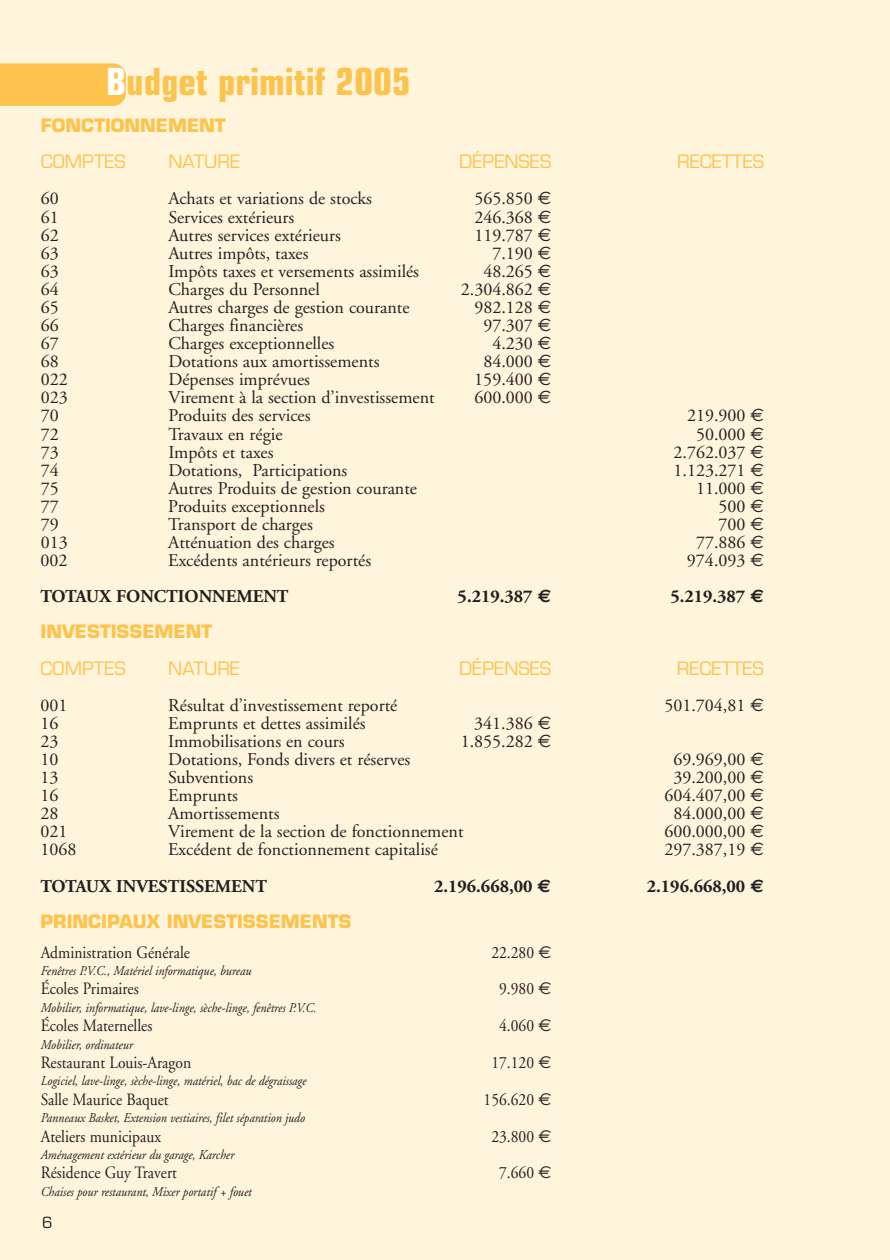
<style>
.page{position:relative;width:890px;height:1260px;background:#fff}
.page>*{position:absolute;margin:0;border:0;box-sizing:border-box;transform-origin:0 0}
.t1{font:700 condensed 37.5px "Eurostile";color:#fec34d}
.t2{font:18px "Adobe Garamond";color:#231f20}
.t3{font:700 18px "Adobe Garamond";color:#231f20}
.t4{font:18px "Eurostile";color:#fec34d}
.t5{font:700 18px "Eurostile";color:#fec34d}
.t6{font:17.25px "Adobe Garamond";color:#231f20;scale:.9 1}
.t7{font:15px "Eurostile";color:#231f20}
.t8{font:italic 13.5px "Adobe Garamond";color:#231f20;scale:.9 1}
.s1{color:#fff}
.s2{font-family:"Euro Sans"}
</style>
<div class="page">
<div style="left:0;top:0;width:889px;height:1259px;background:#fef5dc"></div>
<h1 class="t1" style="left:106px;top:68px;width:306px"><span class="s1">B</span>udget primitif 2005</h1>
<p class="t5" style="left:41px;top:119px;width:186px">FONCTIONNEMENT</p>
<p class="t4" style="left:41px;top:155px;width:87px">COMPTES</p>
<p class="t4" style="left:168px;top:155px;width:73px">NATURE</p>
<p class="t4" style="left:459px;top:155px;width:94px">DÉPENSES</p>
<p class="t4" style="left:677px;top:155px;width:88px">RECETTES</p>
<p class="t2" style="left:41px;top:191px;width:20px">60</p>
<p class="t2" style="left:168px;top:191px;width:205px">Achats et variations de stocks</p>
<p class="t2" style="left:474px;top:191px;width:78px">565.850 <span class="s2">€</span></p>
<p class="t2" style="left:41px;top:209px;width:19px">61</p>
<p class="t2" style="left:168px;top:209px;width:127px">Services extérieurs</p>
<p class="t2" style="left:474px;top:209px;width:78px">246.368 <span class="s2">€</span></p>
<p class="t2" style="left:41px;top:228px;width:20px">62</p>
<p class="t2" style="left:168px;top:228px;width:174px">Autres services extérieurs</p>
<p class="t2" style="left:474px;top:228px;width:78px">119.787 <span class="s2">€</span></p>
<p class="t2" style="left:41px;top:246px;width:20px">63</p>
<p class="t2" style="left:168px;top:246px;width:142px">Autres impôts, taxes</p>
<p class="t2" style="left:492px;top:246px;width:60px">7.190 <span class="s2">€</span></p>
<p class="t2" style="left:41px;top:264px;width:19px">63</p>
<p class="t2" style="left:168px;top:264px;width:252px">Impôts taxes et versements assimilés</p>
<p class="t2" style="left:483px;top:264px;width:69px">48.265 <span class="s2">€</span></p>
<p class="t2" style="left:41px;top:282px;width:19px">64</p>
<p class="t2" style="left:168px;top:282px;width:153px">Charges du Personnel</p>
<p class="t2" style="left:461px;top:282px;width:92px">2.304.862 <span class="s2">€</span></p>
<p class="t2" style="left:41px;top:300px;width:20px">65</p>
<p class="t2" style="left:168px;top:300px;width:242px">Autres charges de gestion courante</p>
<p class="t2" style="left:474px;top:300px;width:78px">982.128 <span class="s2">€</span></p>
<p class="t2" style="left:41px;top:318px;width:20px">66</p>
<p class="t2" style="left:168px;top:318px;width:136px">Charges financières</p>
<p class="t2" style="left:483px;top:318px;width:69px">97.307 <span class="s2">€</span></p>
<p class="t2" style="left:41px;top:336px;width:20px">67</p>
<p class="t2" style="left:168px;top:336px;width:167px">Charges exceptionnelles</p>
<p class="t2" style="left:492px;top:336px;width:60px">4.230 <span class="s2">€</span></p>
<p class="t2" style="left:41px;top:354px;width:19px">68</p>
<p class="t2" style="left:168px;top:354px;width:212px">Dotations aux amortissements</p>
<p class="t2" style="left:483px;top:354px;width:69px">84.000 <span class="s2">€</span></p>
<p class="t2" style="left:41px;top:372px;width:29px">022</p>
<p class="t2" style="left:168px;top:372px;width:143px">Dépenses imprévues</p>
<p class="t2" style="left:474px;top:372px;width:78px">159.400 <span class="s2">€</span></p>
<p class="t2" style="left:41px;top:390px;width:29px">023</p>
<p class="t2" style="left:168px;top:390px;width:268px">Virement à la section d’investissement</p>
<p class="t2" style="left:474px;top:390px;width:78px">600.000 <span class="s2">€</span></p>
<p class="t2" style="left:41px;top:408px;width:20px">70</p>
<p class="t2" style="left:168px;top:408px;width:144px">Produits des services</p>
<p class="t2" style="left:687px;top:408px;width:78px">219.900 <span class="s2">€</span></p>
<p class="t2" style="left:41px;top:426px;width:20px">72</p>
<p class="t2" style="left:168px;top:426px;width:116px">Travaux en régie</p>
<p class="t2" style="left:696px;top:426px;width:69px">50.000 <span class="s2">€</span></p>
<p class="t2" style="left:41px;top:444px;width:20px">73</p>
<p class="t2" style="left:168px;top:444px;width:107px">Impôts et taxes</p>
<p class="t2" style="left:673px;top:444px;width:92px">2.762.037 <span class="s2">€</span></p>
<p class="t2" style="left:41px;top:462px;width:20px">74</p>
<p class="t2" style="left:168px;top:462px;width:180px">Dotations, Participations</p>
<p class="t2" style="left:673px;top:462px;width:92px">1.123.271 <span class="s2">€</span></p>
<p class="t2" style="left:41px;top:481px;width:20px">75</p>
<p class="t2" style="left:168px;top:481px;width:250px">Autres Produits de gestion courante</p>
<p class="t2" style="left:696px;top:481px;width:69px">11.000 <span class="s2">€</span></p>
<p class="t2" style="left:41px;top:499px;width:20px">77</p>
<p class="t2" style="left:168px;top:499px;width:158px">Produits exceptionnels</p>
<p class="t2" style="left:718px;top:499px;width:47px">500 <span class="s2">€</span></p>
<p class="t2" style="left:41px;top:517px;width:20px">79</p>
<p class="t2" style="left:168px;top:517px;width:146px">Transport de charges</p>
<p class="t2" style="left:718px;top:517px;width:47px">700 <span class="s2">€</span></p>
<p class="t2" style="left:41px;top:535px;width:29px">013</p>
<p class="t2" style="left:168px;top:535px;width:168px">Atténuation des charges</p>
<p class="t2" style="left:696px;top:535px;width:69px">77.886 <span class="s2">€</span></p>
<p class="t2" style="left:41px;top:553px;width:29px">002</p>
<p class="t2" style="left:168px;top:553px;width:204px">Excédents antérieurs reportés</p>
<p class="t2" style="left:686px;top:553px;width:78px">974.093 <span class="s2">€</span></p>
<p class="t3" style="left:41px;top:589px;width:249px">TOTAUX FONCTIONNEMENT</p>
<p class="t3" style="left:457px;top:589px;width:95px">5.219.387 <span class="s2">€</span></p>
<p class="t3" style="left:670px;top:589px;width:95px">5.219.387 <span class="s2">€</span></p>
<p class="t5" style="left:41px;top:625px;width:173px">INVESTISSEMENT</p>
<p class="t4" style="left:41px;top:661px;width:87px">COMPTES</p>
<p class="t4" style="left:168px;top:661px;width:73px">NATURE</p>
<p class="t4" style="left:459px;top:661px;width:94px">DÉPENSES</p>
<p class="t4" style="left:676px;top:661px;width:88px">RECETTES</p>
<p class="t2" style="left:41px;top:697px;width:29px">001</p>
<p class="t2" style="left:168px;top:697px;width:231px">Résultat d’investissement reporté</p>
<p class="t2" style="left:664px;top:697px;width:101px">501.704,81 <span class="s2">€</span></p>
<p class="t2" style="left:41px;top:715px;width:20px">16</p>
<p class="t2" style="left:168px;top:715px;width:199px">Emprunts et dettes assimilés</p>
<p class="t2" style="left:474px;top:715px;width:78px">341.386 <span class="s2">€</span></p>
<p class="t2" style="left:41px;top:733px;width:20px">23</p>
<p class="t2" style="left:168px;top:733px;width:178px">Immobilisations en cours</p>
<p class="t2" style="left:460px;top:733px;width:92px">1.855.282 <span class="s2">€</span></p>
<p class="t2" style="left:41px;top:752px;width:19px">10</p>
<p class="t2" style="left:168px;top:752px;width:244px">Dotations, Fonds divers et réserves</p>
<p class="t2" style="left:673px;top:752px;width:92px">69.969,00 <span class="s2">€</span></p>
<p class="t2" style="left:41px;top:770px;width:20px">13</p>
<p class="t2" style="left:168px;top:770px;width:86px">Subventions</p>
<p class="t2" style="left:673px;top:770px;width:92px">39.200,00 <span class="s2">€</span></p>
<p class="t2" style="left:41px;top:788px;width:20px">16</p>
<p class="t2" style="left:168px;top:788px;width:71px">Emprunts</p>
<p class="t2" style="left:664px;top:788px;width:101px">604.407,00 <span class="s2">€</span></p>
<p class="t2" style="left:41px;top:806px;width:20px">28</p>
<p class="t2" style="left:168px;top:806px;width:113px">Amortissements</p>
<p class="t2" style="left:673px;top:806px;width:92px">84.000,00 <span class="s2">€</span></p>
<p class="t2" style="left:41px;top:824px;width:29px">021</p>
<p class="t2" style="left:168px;top:824px;width:297px">Virement de la section de fonctionnement</p>
<p class="t2" style="left:664px;top:824px;width:101px">600.000,00 <span class="s2">€</span></p>
<p class="t2" style="left:41px;top:842px;width:38px">1068</p>
<p class="t2" style="left:168px;top:842px;width:271px">Excédent de fonctionnement capitalisé</p>
<p class="t2" style="left:664px;top:842px;width:101px">297.387,19 <span class="s2">€</span></p>
<p class="t3" style="left:40px;top:878px;width:228px">TOTAUX INVESTISSEMENT</p>
<p class="t3" style="left:434px;top:878px;width:118px">2.196.668,00 <span class="s2">€</span></p>
<p class="t3" style="left:646px;top:878px;width:118px">2.196.668,00 <span class="s2">€</span></p>
<p class="t5" style="left:40px;top:914px;width:312px">PRINCIPAUX INVESTISSEMENTS</p>
<p class="t6" style="left:41px;top:945px;width:167px">Administration Générale</p>
<p class="t6" style="left:491px;top:945px;width:68px">22.280 <span class="s2">€</span></p>
<p class="t8" style="left:41px;top:965px;width:235px">Fenêtres P.V.C., Matériel informatique, bureau</p>
<p class="t6" style="left:41px;top:981px;width:110px">Écoles Primaires</p>
<p class="t6" style="left:499px;top:981px;width:59px">9.980 <span class="s2">€</span></p>
<p class="t8" style="left:41px;top:1001px;width:308px">Mobilier, informatique, lave-linge, sèche-linge, fenêtres P.V.C.</p>
<p class="t6" style="left:41px;top:1018px;width:125px">Écoles Maternelles</p>
<p class="t6" style="left:499px;top:1018px;width:59px">4.060 <span class="s2">€</span></p>
<p class="t8" style="left:41px;top:1038px;width:104px">Mobilier, ordinateur</p>
<p class="t6" style="left:41px;top:1055px;width:169px">Restaurant Louis-Aragon</p>
<p class="t6" style="left:491px;top:1055px;width:68px">17.120 <span class="s2">€</span></p>
<p class="t8" style="left:41px;top:1075px;width:297px">Logiciel, lave-linge, sèche-linge, matériel, bac de dégraissage</p>
<p class="t6" style="left:41px;top:1092px;width:143px">Salle Maurice Baquet</p>
<p class="t6" style="left:483px;top:1092px;width:77px">156.620 <span class="s2">€</span></p>
<p class="t8" style="left:41px;top:1112px;width:295px">Panneaux Basket, Extension vestiaires, filet séparation judo</p>
<p class="t6" style="left:41px;top:1128px;width:135px">Ateliers municipaux</p>
<p class="t6" style="left:491px;top:1128px;width:68px">23.800 <span class="s2">€</span></p>
<p class="t8" style="left:41px;top:1148px;width:216px">Aménagement extérieur du garage, Karcher</p>
<p class="t6" style="left:41px;top:1165px;width:153px">Résidence Guy Travert</p>
<p class="t6" style="left:499px;top:1165px;width:59px">7.660 <span class="s2">€</span></p>
<p class="t8" style="left:41px;top:1185px;width:236px">Chaises pour restaurant, Mixer portatif + fouet</p>
<p class="t7" style="left:42px;top:1216px;width:12px">6</p>
</div>
